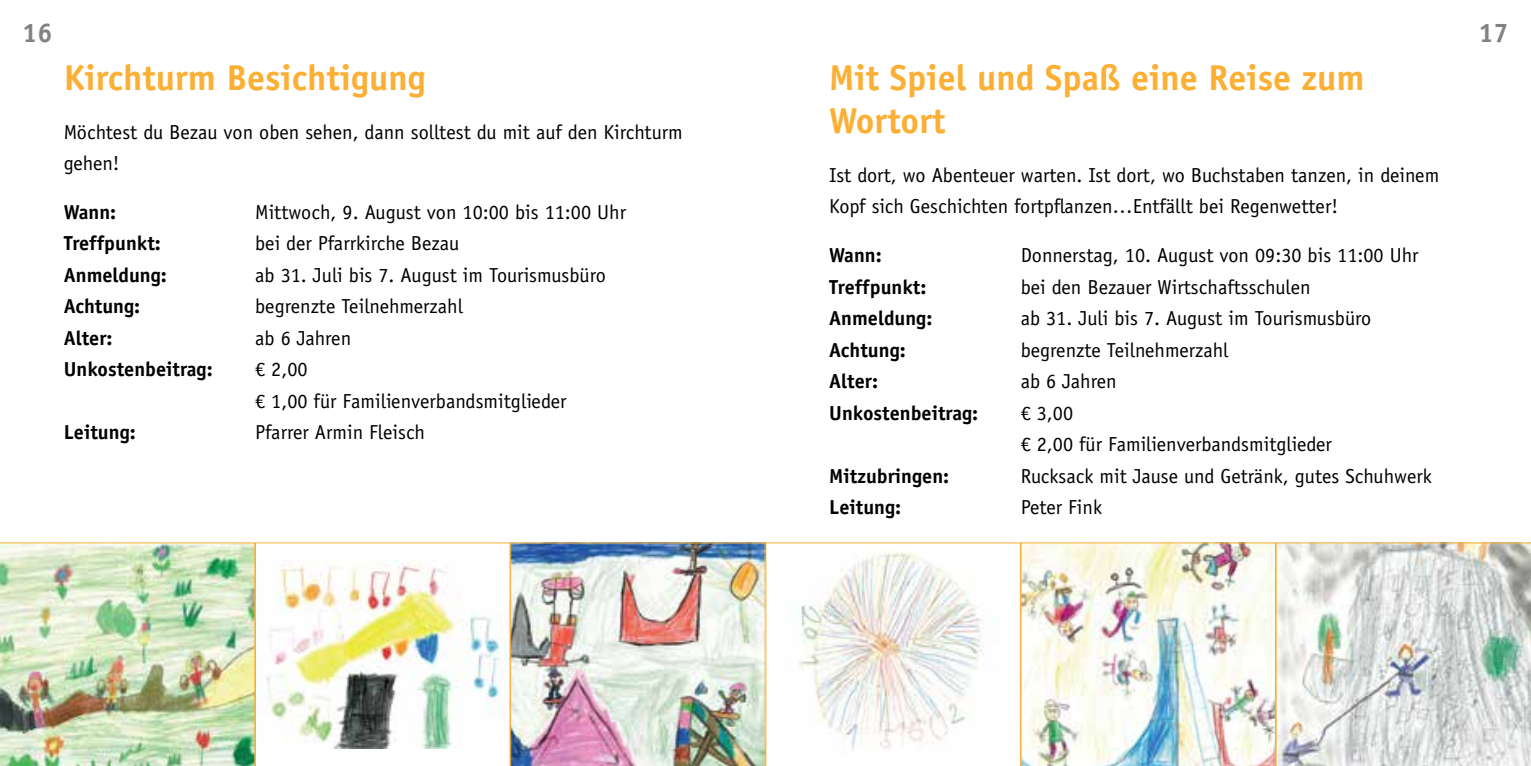
<style>
.page{position:relative;width:1531px;height:766px;background:#fff}
.page>*{position:absolute;margin:0;border:0;box-sizing:border-box;transform-origin:0 0}
.t1{font:700 36px/43.2px "Officina Sans Std";color:#fbaf34}
.t2{font:700 27px "Officina Sans Std";color:#808285}
.t3{font:20.25px/31.5px "Officina Sans Std";color:#000}
.t4{font:700 20.25px "Officina Sans Std";color:#000}
</style>
<div class="page">
<svg style="left:765px;top:542px;width:255px;height:223px"></svg>
<img style="left:1020px;top:542px;width:256px;height:223px">
<img style="left:0;top:542px;width:255px;height:223px">
<img style="left:255px;top:542px;width:255px;height:223px">
<img style="left:510px;top:542px;width:255px;height:223px">
<svg style="left:1276px;top:542px;width:255px;height:223px"></svg>
<h2 class="t2" style="left:22px;top:16px;width:32px">16</h2>
<h2 class="t2" style="left:1478px;top:16px;width:32px">17</h2>
<h1 class="t1" style="left:64px;top:56px;width:364px">Kirchturm Besichtigung</h1>
<p class="t3" style="left:64px;top:116px;width:620px">Möchtest du Bezau von oben sehen, dann solltest du mit auf den Kirchturm gehen!</p>
<p class="t4" style="left:64px;top:199px;width:54px">Wann:</p>
<p class="t3" style="left:255px;top:196px;width:372px">Mittwoch, 9. August von 10:00 bis 11:00 Uhr</p>
<p class="t4" style="left:64px;top:231px;width:99px">Treffpunkt:</p>
<p class="t3" style="left:255px;top:227px;width:206px">bei der Pfarrkirche Bezau</p>
<p class="t4" style="left:64px;top:262px;width:105px">Anmeldung:</p>
<p class="t3" style="left:255px;top:259px;width:352px">ab 31. Juli bis 7. August im Tourismusbüro</p>
<p class="t4" style="left:64px;top:294px;width:78px">Achtung:</p>
<p class="t3" style="left:255px;top:291px;width:209px">begrenzte Teilnehmerzahl</p>
<p class="t4" style="left:64px;top:325px;width:50px">Alter:</p>
<p class="t3" style="left:255px;top:322px;width:98px">ab 6 Jahren</p>
<p class="t4" style="left:64px;top:357px;width:150px">Unkostenbeitrag:</p>
<p class="t3" style="left:255px;top:354px;width:313px">€ 2,00<br>€ 1,00 für Familienverbandsmitglieder</p>
<p class="t4" style="left:64px;top:420px;width:73px">Leitung:</p>
<p class="t3" style="left:255px;top:417px;width:171px">Pfarrer Armin Fleisch</p>
<h1 class="t1" style="left:829px;top:56px;width:537px">Mit Spiel und Spaß eine Reise zum<br>Wortort</h1>
<p class="t3" style="left:829px;top:159px;width:611px">Ist dort, wo Abenteuer warten. Ist dort, wo Buchstaben tanzen, in deinem<br>Kopf sich Geschichten fortpflanzen…Entfällt bei Regenwetter!</p>
<p class="t4" style="left:829px;top:242px;width:54px">Wann:</p>
<p class="t3" style="left:1020px;top:239px;width:399px">Donnerstag, 10. August von 09:30 bis 11:00 Uhr</p>
<p class="t4" style="left:829px;top:274px;width:99px">Treffpunkt:</p>
<p class="t3" style="left:1020px;top:271px;width:291px">bei den Bezauer Wirtschaftsschulen</p>
<p class="t4" style="left:829px;top:305px;width:105px">Anmeldung:</p>
<p class="t3" style="left:1020px;top:302px;width:352px">ab 31. Juli bis 7. August im Tourismusbüro</p>
<p class="t4" style="left:829px;top:337px;width:78px">Achtung:</p>
<p class="t3" style="left:1020px;top:334px;width:209px">begrenzte Teilnehmerzahl</p>
<p class="t4" style="left:829px;top:368px;width:50px">Alter:</p>
<p class="t3" style="left:1020px;top:365px;width:98px">ab 6 Jahren</p>
<p class="t4" style="left:829px;top:400px;width:150px">Unkostenbeitrag:</p>
<p class="t3" style="left:1020px;top:397px;width:313px">€ 3,00<br>€ 2,00 für Familienverbandsmitglieder</p>
<p class="t4" style="left:829px;top:463px;width:122px">Mitzubringen:</p>
<p class="t3" style="left:1020px;top:460px;width:413px">Rucksack mit Jause und Getränk, gutes Schuhwerk</p>
<p class="t4" style="left:829px;top:494px;width:73px">Leitung:</p>
<p class="t3" style="left:1020px;top:491px;width:83px">Peter Fink</p>
</div>
